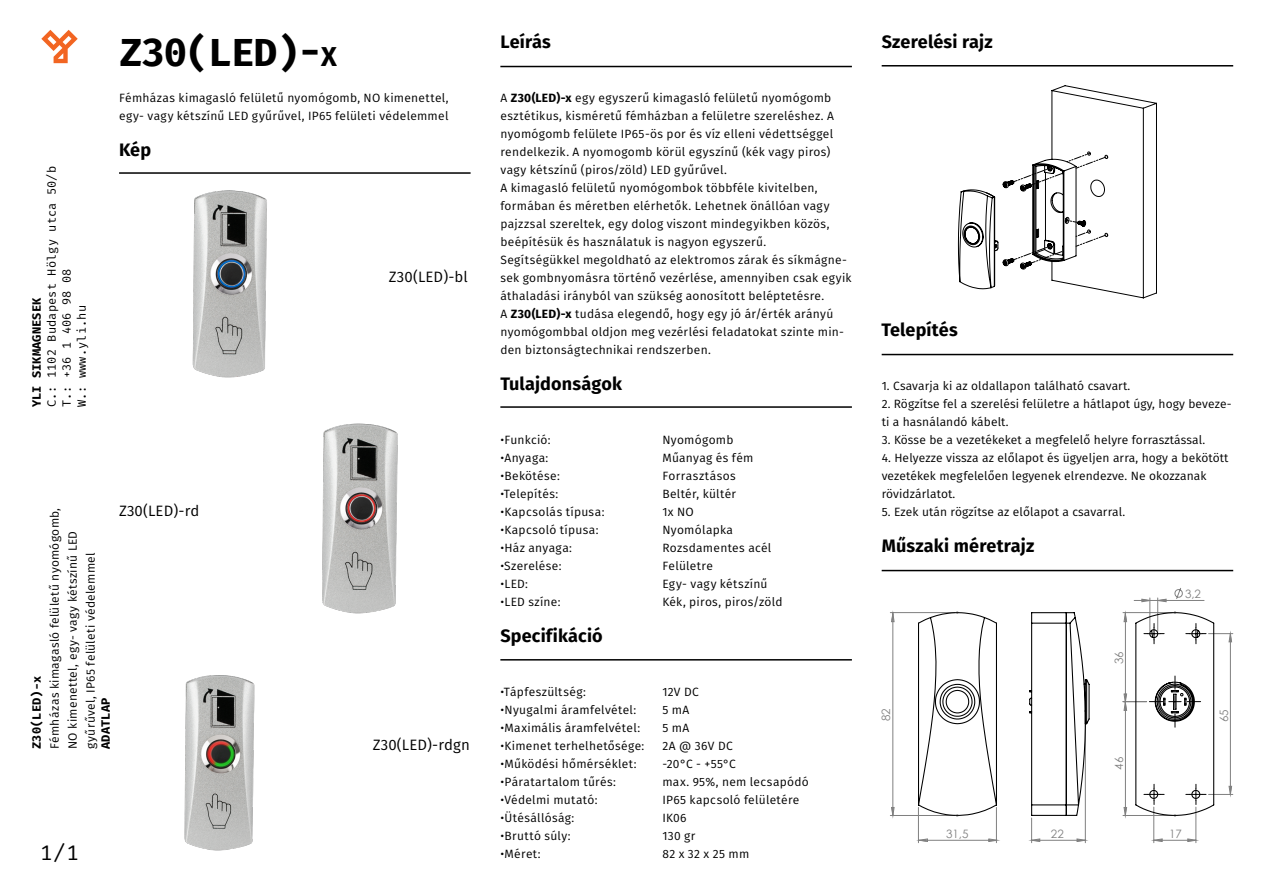
<style>
.page{position:relative;width:1263px;height:893px;background:#fff}
.page>*{position:absolute;margin:0;border:0;box-sizing:border-box;transform-origin:0 0}
.t1{font:700 39px "Fira Mono";letter-spacing:-.025em;color:#000}
.t2{font:21px "Fira Mono";color:#000}
.t3{font:700 18px "Fira Sans";letter-spacing:.01em;color:#000}
.t4{font:15px "Fira Sans";letter-spacing:.01em;color:#000}
.t5{font:12px/18px "Fira Sans";letter-spacing:.02em;color:#000}
.t6{font:12px/15px "Fira Mono";letter-spacing:.01em;color:#000}
.t7{font:700 12px "Fira Mono";letter-spacing:.01em;color:#000}
.t8{font:11.55px "Century Gothic";color:#808080}
.s1{font-size:27.3px}
.s2{font-weight:700}
</style>
<div class="page">
<svg style="left:41px;top:30px;width:37px;height:33px"></svg>
<hr style="left:119px;top:172px;width:352px;height:2px;background:#000">
<hr style="left:500px;top:66px;width:352px;height:1px;background:#000">
<hr style="left:500px;top:406px;width:352px;height:2px;background:#000">
<hr style="left:882px;top:354px;width:351px;height:1px;background:#000">
<hr style="left:500px;top:659px;width:352px;height:2px;background:#000">
<hr style="left:882px;top:570px;width:351px;height:1px;background:#000">
<hr style="left:882px;top:65px;width:351px;height:2px;background:#000">
<svg style="left:1174px;top:588px;width:9px;height:10px"></svg>
<hr style="left:1085px;top:713px;width:1px;height:130px;background:#808080">
<hr style="left:890px;top:815px;width:65px;height:1px;background:#808080">
<hr style="left:890px;top:612px;width:65px;height:1px;background:#808080">
<hr style="left:1153px;top:807px;width:1px;height:36px;background:#808080">
<hr style="left:1195px;top:807px;width:1px;height:36px;background:#808080">
<hr style="left:1158px;top:600px;width:46px;height:1px;background:#808080">
<hr style="left:1157px;top:598px;width:1px;height:33px;background:#808080">
<hr style="left:1149px;top:598px;width:1px;height:33px;background:#808080">
<hr style="left:996px;top:807px;width:1px;height:36px;background:#808080">
<hr style="left:918px;top:807px;width:1px;height:36px;background:#808080">
<svg style="left:1031px;top:818px;width:54px;height:25px"></svg>
<svg style="left:891px;top:612px;width:3px;height:203px"></svg>
<svg style="left:1154px;top:839px;width:42px;height:3px"></svg>
<svg style="left:1134px;top:599px;width:32px;height:2px"></svg>
<svg style="left:1215px;top:631px;width:18px;height:166px"></svg>
<svg style="left:919px;top:839px;width:77px;height:3px"></svg>
<svg style="left:917px;top:612px;width:298px;height:205px"></svg>
<img style="left:192px;top:190px;width:75px;height:188px">
<img style="left:322px;top:423px;width:76px;height:191px">
<img style="left:184px;top:675px;width:71px;height:176px">
<svg style="left:958px;top:85px;width:199px;height:213px"></svg>
<p class="t6" style="left:45px;top:407px;width:243px;rotate:-90deg">C.: 1102 Budapest Hölgy utca 50/b<br>T.: +36 1 406 98 08<br>W.: www.yli.hu</p>
<p class="t7" style="left:28px;top:407px;width:111px;rotate:-90deg">YLI SIKMAGNESEK</p>
<h1 class="t1" style="left:119px;top:25px;width:219px">Z30(LED)-<span class="s1">x</span></h1>
<p class="t5" style="left:119px;top:89px;width:331px">Fémházas kimagasló felületű nyomógomb, NO kimenettel, egy- vagy kétszínű LED gyűrűvel, IP65 felületi védelemmel</p>
<p class="t5" style="left:500px;top:89px;width:353px">A <span class="s2">Z30(LED)-x</span> egy egyszerű kimagasló felületű nyomógomb esztétikus, kisméretű fémházban a felületre szereléshez. A nyomógomb felülete IP65-ös por és víz elleni védettséggel rendelkezik. A nyomogomb körül egyszínű (kék vagy piros) vagy kétszínű (piros/zöld) LED gyűrűvel.<br>A kimagasló felületű nyomógombok többféle kivitelben, formában és méretben elérhetők. Lehetnek önállóan vagy pajzzsal szereltek, egy dolog viszont mindegyikben közös, beépítésük és használatuk is nagyon egyszerű.<br>Segítségükkel megoldható az elektromos zárak és síkmágne&shy;sek gombnyomásra történő vezérlése, amennyiben csak egyik áthaladási irányból van szükség aonosított beléptetésre.<br>A <span class="s2">Z30(LED)-x</span> tudása elegendő, hogy egy jó ár/érték arányú nyomógombbal oldjon meg vezérlési feladatokat szinte min&shy;den biztonságtechnikai rendszerben.</p>
<h3 class="t3" style="left:500px;top:368px;width:123px">Tulajdonságok</h3>
<h3 class="t3" style="left:500px;top:26px;width:52px">Leírás</h3>
<h3 class="t3" style="left:119px;top:134px;width:34px">Kép</h3>
<p class="t4" style="left:389px;top:266px;width:81px">Z30(LED)-bl</p>
<p class="t5" style="left:46px;top:749px;width:243px;rotate:-90deg">Fémházas kimagasló felületű nyomógomb,<br>NO kimenettel, egy- vagy kétszínű LED gyűrűvel, IP65 felületi védelemmel</p>
<p class="t7" style="left:28px;top:749px;width:75px;rotate:-90deg">Z30(LED)-x</p>
<p class="t7" style="left:97px;top:749px;width:53px;rotate:-90deg">ADATLAP</p>
<p class="t4" style="left:119px;top:500px;width:82px">Z30(LED)-rd</p>
<h2 class="t2" style="left:40px;top:838px;width:40px">1/1</h2>
<p class="t4" style="left:373px;top:734px;width:99px">Z30(LED)-rdgn</p>
<p class="t5" style="left:500px;top:431px;width:52px">•Funkció:</p>
<p class="t5" style="left:662px;top:431px;width:73px">Nyomógomb</p>
<p class="t5" style="left:500px;top:449px;width:50px">•Anyaga:</p>
<p class="t5" style="left:662px;top:449px;width:93px">Műanyag és fém</p>
<p class="t5" style="left:500px;top:467px;width:61px">•Bekötése:</p>
<p class="t5" style="left:662px;top:467px;width:75px">Forrasztásos</p>
<p class="t5" style="left:500px;top:485px;width:59px">•Telepítés:</p>
<p class="t5" style="left:662px;top:485px;width:75px">Beltér, kültér</p>
<p class="t5" style="left:500px;top:503px;width:106px">•Kapcsolás típusa:</p>
<p class="t5" style="left:662px;top:503px;width:33px">1x NO</p>
<p class="t5" style="left:500px;top:521px;width:100px">•Kapcsoló típusa:</p>
<p class="t5" style="left:662px;top:521px;width:72px">Nyomólapka</p>
<p class="t5" style="left:500px;top:539px;width:73px">•Ház anyaga:</p>
<p class="t5" style="left:662px;top:539px;width:110px">Rozsdamentes acél</p>
<p class="t5" style="left:500px;top:557px;width:63px">•Szerelése:</p>
<p class="t5" style="left:662px;top:557px;width:52px">Felületre</p>
<p class="t5" style="left:500px;top:575px;width:29px">•LED:</p>
<p class="t5" style="left:662px;top:575px;width:107px">Egy- vagy kétszínű</p>
<p class="t5" style="left:500px;top:593px;width:62px">•LED színe:</p>
<p class="t5" style="left:662px;top:593px;width:122px">Kék, piros, piros/zöld</p>
<h3 class="t3" style="left:500px;top:620px;width:104px">Specifikáció</h3>
<p class="t5" style="left:500px;top:683px;width:87px">•Tápfeszültség:</p>
<p class="t5" style="left:662px;top:683px;width:38px">12V DC</p>
<p class="t5" style="left:500px;top:701px;width:137px">•Nyugalmi áramfelvétel:</p>
<p class="t5" style="left:662px;top:701px;width:29px">5 mA</p>
<p class="t5" style="left:500px;top:719px;width:141px">•Maximális áramfelvétel:</p>
<p class="t5" style="left:662px;top:719px;width:29px">5 mA</p>
<p class="t5" style="left:500px;top:737px;width:145px">•Kimenet terhelhetősége:</p>
<p class="t5" style="left:662px;top:737px;width:72px">2A @ 36V DC</p>
<p class="t5" style="left:500px;top:755px;width:138px">•Működési hőmérséklet:</p>
<p class="t5" style="left:662px;top:755px;width:75px">-20°C - +55°C</p>
<p class="t5" style="left:500px;top:773px;width:117px">•Páratartalom tűrés:</p>
<p class="t5" style="left:662px;top:773px;width:148px">max. 95%, nem lecsapódó</p>
<p class="t5" style="left:500px;top:791px;width:99px">•Védelmi mutató:</p>
<p class="t5" style="left:662px;top:791px;width:139px">IP65 kapcsoló felületére</p>
<p class="t5" style="left:500px;top:809px;width:75px">•Ütésállóság:</p>
<p class="t5" style="left:662px;top:809px;width:26px">IK06</p>
<p class="t5" style="left:500px;top:827px;width:72px">•Bruttó súly:</p>
<p class="t5" style="left:662px;top:827px;width:35px">130 gr</p>
<p class="t5" style="left:500px;top:845px;width:42px">•Méret:</p>
<p class="t5" style="left:662px;top:845px;width:88px">82 x 32 x 25 mm</p>
<h3 class="t3" style="left:882px;top:26px;width:113px">Szerelési rajz</h3>
<h3 class="t3" style="left:881px;top:314px;width:78px">Telepítés</h3>
<p class="t5" style="left:882px;top:377px;width:250px">1. Csavarja ki az oldallapon található csavart.</p>
<p class="t5" style="left:882px;top:395px;width:351px">2. Rögzítse fel a szerelési felületre a hátlapot úgy, hogy beveze&shy;ti a hasnálandó kábelt.</p>
<p class="t5" style="left:882px;top:431px;width:325px">3. Kösse be a vezetékeket a megfelelő helyre forrasztással.</p>
<p class="t5" style="left:882px;top:449px;width:348px">4. Helyezze vissza az előlapot és ügyeljen arra, hogy a bekötött vezetékek megfelelően legyenek elrendezve. Ne okozzanak rövidzárlatot.</p>
<p class="t5" style="left:882px;top:503px;width:245px">5. Ezek után rögzítse az előlapot a csavarral.</p>
<h3 class="t3" style="left:882px;top:530px;width:154px">Műszaki méretrajz</h3>
<p class="t8" style="left:878px;top:721px;width:14px;rotate:-90deg">82</p>
<p class="t8" style="left:946px;top:826px;width:24px">31,5</p>
<p class="t8" style="left:1051px;top:826px;width:14px">22</p>
<p class="t8" style="left:1111px;top:664px;width:14px;rotate:-90deg">36</p>
<p class="t8" style="left:1111px;top:770px;width:14px;rotate:-90deg">46</p>
<p class="t8" style="left:1185px;top:585px;width:18px">3,2</p>
<p class="t8" style="left:1216px;top:722px;width:14px;rotate:-90deg">65</p>
<p class="t8" style="left:1169px;top:826px;width:14px">17</p>
</div>
